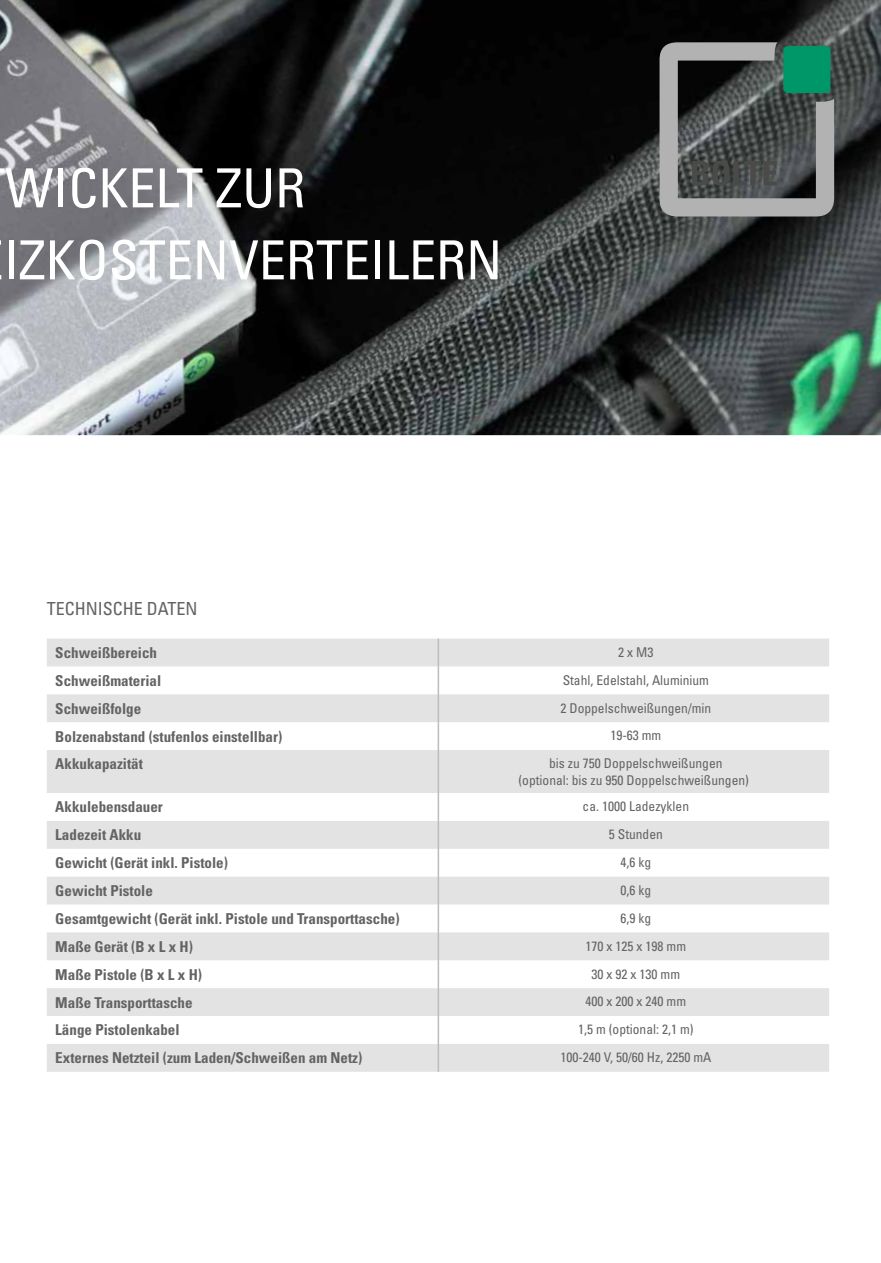
<style>
.page{position:relative;width:881px;height:1263px;background:#fff}
.page>*{position:absolute;margin:0;border:0;box-sizing:border-box;transform-origin:0 0}
.t1{font:condensed 54px/72px "Univers LT Std";color:#fff}
.t2{font:condensed 18px "Univers LT Std";color:#646363}
.t3{font:700 condensed 15px "Univers LT Pro";color:#646363}
.t4{font:condensed 13.5px/16.2px "Univers LT Std";color:#646363;text-align:center}
</style>
<div class="page">
<img style="left:0;top:0;width:880px;height:435px">
<svg style="left:659px;top:42px;width:174px;height:174px;background:#5f6b68"></svg>
<svg style="left:47px;top:639px;width:781px;height:433px;fill:#e3e3e3"></svg>
<hr style="left:437px;top:639px;width:2px;height:27px;background:#bcbcbc">
<hr style="left:437px;top:666px;width:2px;height:28px;background:#bcbcbc">
<hr style="left:437px;top:694px;width:2px;height:28px;background:#bcbcbc">
<hr style="left:437px;top:722px;width:2px;height:28px;background:#bcbcbc">
<hr style="left:437px;top:750px;width:2px;height:43px;background:#bcbcbc">
<hr style="left:437px;top:793px;width:2px;height:28px;background:#bcbcbc">
<hr style="left:437px;top:821px;width:2px;height:28px;background:#bcbcbc">
<hr style="left:437px;top:849px;width:2px;height:28px;background:#bcbcbc">
<hr style="left:437px;top:877px;width:2px;height:27px;background:#bcbcbc">
<hr style="left:437px;top:904px;width:2px;height:28px;background:#bcbcbc">
<hr style="left:437px;top:932px;width:2px;height:28px;background:#bcbcbc">
<hr style="left:437px;top:960px;width:2px;height:28px;background:#bcbcbc">
<hr style="left:437px;top:988px;width:2px;height:28px;background:#bcbcbc">
<hr style="left:437px;top:1016px;width:2px;height:28px;background:#bcbcbc">
<hr style="left:437px;top:1044px;width:2px;height:28px;background:#bcbcbc">
<h1 class="t1" style="left:4px;top:151px;width:500px">WICKELT ZUR<br>IZKOSTENVERTEILERN</h1>
<p class="t2" style="left:47px;top:597px;width:152px">TECHNISCHE DATEN</p>
<p class="t3" style="left:55px;top:643px;width:103px">Schweißbereich</p>
<p class="t4" style="left:618px;top:644px;width:37px">2 x M3</p>
<p class="t3" style="left:55px;top:671px;width:107px">Schweißmaterial</p>
<p class="t4" style="left:562px;top:672px;width:148px">Stahl, Edelstahl, Aluminium</p>
<p class="t3" style="left:55px;top:699px;width:87px">Schweißfolge</p>
<p class="t4" style="left:560px;top:699px;width:152px">2 Doppelschweißungen/min</p>
<p class="t3" style="left:55px;top:727px;width:228px">Bolzenabstand (stufenlos einstellbar)</p>
<p class="t4" style="left:610px;top:727px;width:52px">19-63 mm</p>
<p class="t3" style="left:55px;top:755px;width:89px">Akkukapazität</p>
<p class="t4" style="left:518px;top:755px;width:232px">bis zu 750 Doppelschweißungen<br>(optional: bis zu 950 Doppelschweißungen)</p>
<p class="t3" style="left:55px;top:798px;width:109px">Akkulebensdauer</p>
<p class="t4" style="left:582px;top:798px;width:108px">ca. 1000 Ladezyklen</p>
<p class="t3" style="left:55px;top:826px;width:87px">Ladezeit Akku</p>
<p class="t4" style="left:608px;top:826px;width:55px">5 Stunden</p>
<p class="t3" style="left:55px;top:854px;width:174px">Gewicht (Gerät inkl. Pistole)</p>
<p class="t4" style="left:620px;top:854px;width:32px">4,6 kg</p>
<p class="t3" style="left:55px;top:881px;width:99px">Gewicht Pistole</p>
<p class="t4" style="left:620px;top:882px;width:32px">0,6 kg</p>
<p class="t3" style="left:55px;top:909px;width:345px">Gesamtgewicht (Gerät inkl. Pistole und Transporttasche)</p>
<p class="t4" style="left:620px;top:910px;width:32px">6,9 kg</p>
<p class="t3" style="left:55px;top:937px;width:139px">Maße Gerät (B x L x H)</p>
<p class="t4" style="left:585px;top:937px;width:102px">170 x 125 x 198 mm</p>
<p class="t3" style="left:55px;top:965px;width:148px">Maße Pistole (B x L x H)</p>
<p class="t4" style="left:591px;top:965px;width:90px">30 x 92 x 130 mm</p>
<p class="t3" style="left:55px;top:993px;width:139px">Maße Transporttasche</p>
<p class="t4" style="left:585px;top:993px;width:102px">400 x 200 x 240 mm</p>
<p class="t3" style="left:55px;top:1021px;width:126px">Länge Pistolenkabel</p>
<p class="t4" style="left:578px;top:1021px;width:117px">1,5 m (optional: 2,1 m)</p>
<p class="t3" style="left:55px;top:1049px;width:308px">Externes Netzteil (zum Laden/Schweißen am Netz)</p>
<p class="t4" style="left:560px;top:1049px;width:152px">100-240 V, 50/60 Hz, 2250 mA</p>
</div>
